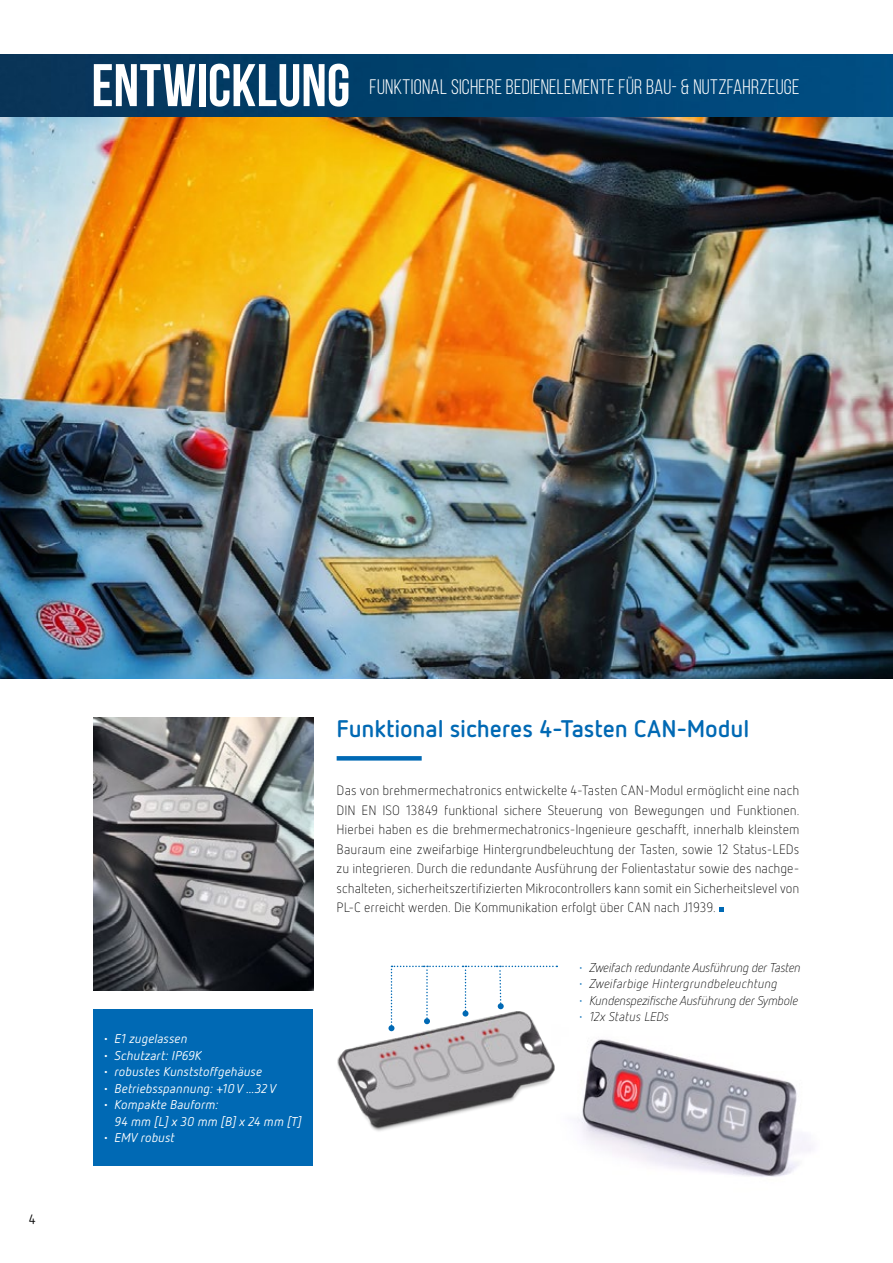
<style>
.page{position:relative;width:893px;height:1263px;background:#fff}
.page>*{position:absolute;margin:0;border:0;box-sizing:border-box;transform-origin:0 0}
.t1{font:700 60px "Bebas Neue";letter-spacing:.005em;color:#fff}
.t2{font:700 24px "Netto Pro";letter-spacing:-.005em;color:#0069b4}
.t3{font:21px "Bebas Neue";letter-spacing:.015em;color:#fff}
.t4{font:300 13.5px/19.5px "Netto Pro";letter-spacing:-.005em;color:#000;text-align:justify}
.t5{font:13.5px "Netto Pro";color:#000}
.t6{font:italic 12.75px/16.5px "Netto Pro";letter-spacing:.005em;color:#fff}
.t7{font:italic 300 12.75px "Netto Pro";letter-spacing:-.02em;color:#000}
.t8{font:italic 300 12.75px "Netto Pro";letter-spacing:.01em;color:#000}
.t9{font:italic 300 12.75px "Netto Pro";color:#000}
.s1{color:#0069b4}
</style>
<div class="page">
<img style="left:577px;top:1039px;width:236px;height:138px">
<img style="left:0;top:54px;width:893px;height:624px">
<svg style="left:719px;top:908px;width:5px;height:4px"></svg>
<div style="left:337px;top:756px;width:85px;height:5px;background:#0069b4"></div>
<img style="left:94px;top:717px;width:219px;height:273px">
<div style="left:94px;top:1010px;width:219px;height:156px;background:#0069b4"></div>
<img style="left:337px;top:1031px;width:218px;height:100px">
<svg style="left:388px;top:966px;width:169px;height:65px"></svg>
<h1 class="t1" style="left:91px;top:52px;width:260px">ENTWICKLUNG</h1>
<h3 class="t3" style="left:370px;top:76px;width:431px">FUNKTIONAL SICHERE BEDIENELEMENTE FÜR BAU- &amp; NUTZFAHRZEUGE</h3>
<p class="t5" style="left:29px;top:1211px;width:8px">4</p>
<p class="t6" style="left:103px;top:1030px;width:86px">• E1 zugelassen</p>
<p class="t6" style="left:103px;top:1046px;width:100px">• Schutzart: IP69K</p>
<p class="t6" style="left:103px;top:1063px;width:161px">• robustes Kunststoffgehäuse</p>
<p class="t6" style="left:103px;top:1079px;width:175px">• Betriebsspannung: +10 V ...32 V</p>
<p class="t6" style="left:115px;top:1096px;width:188px;text-indent:-12px">• Kompakte Bauform:<br>94 mm [L] x 30 mm [B] x 24 mm [T]</p>
<p class="t6" style="left:103px;top:1129px;width:74px">• EMV robust</p>
<h2 class="t2" style="left:337px;top:712px;width:414px">Funktional sicheres 4-Tasten CAN-Modul</h2>
<p class="t4" style="left:337px;top:780px;width:464px">Das von brehmermechatronics entwickelte 4-Tasten CAN-Modul ermöglicht eine nach DIN EN ISO 13849 funktional sichere Steuerung von Bewegungen und Funktionen.<br>Hierbei haben es die brehmermechatronics-Ingenieure geschafft, innerhalb kleinstem Bauraum eine zweifarbige Hintergrundbeleuchtung der Tasten, sowie 12 Status-LEDs zu integrieren. Durch die redundante Ausführung der Folientastatur sowie des nachge&shy;schalteten, sicherheitszertifizierten Mikrocontrollers kann somit ein Sicherheitslevel von PL-C erreicht werden. Die Kommunikation erfolgt über CAN nach J1939.</p>
<p class="t7" style="left:578px;top:959px;width:225px"><span class="s1">•</span> Zweifach redundante Ausführung der Tasten</p>
<p class="t8" style="left:578px;top:976px;width:201px"><span class="s1">•</span> Zweifarbige Hintergrundbeleuchtung</p>
<p class="t7" style="left:578px;top:992px;width:222px"><span class="s1">•</span> Kundenspezifische Ausführung der Symbole</p>
<p class="t9" style="left:578px;top:1009px;width:93px"><span class="s1">•</span> 12x Status LEDs</p>
</div>
